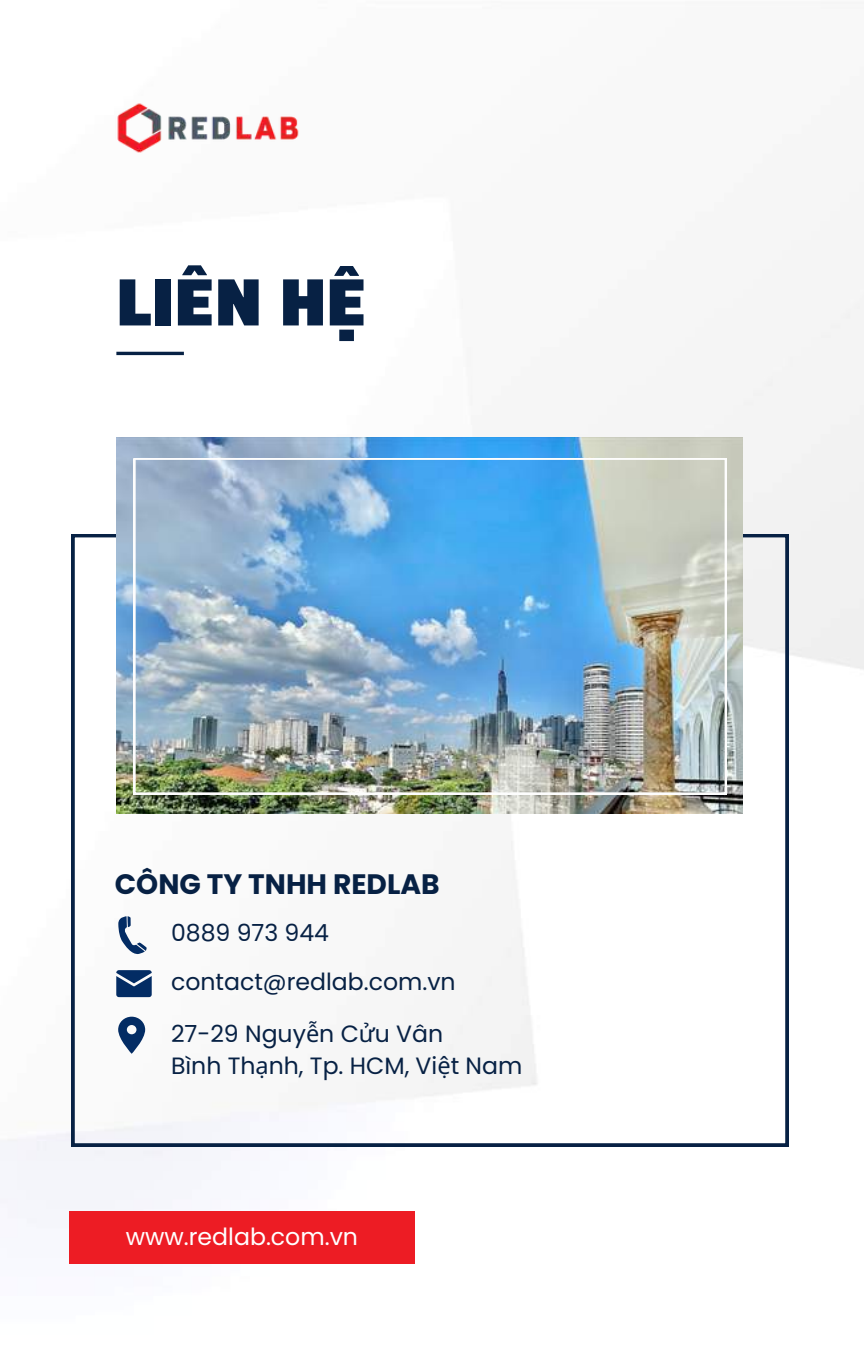
<style>
.page{position:relative;width:864px;height:1350px;background:#fff}
.page>*{position:absolute;margin:0;border:0;box-sizing:border-box;transform-origin:0 0}
.t1{font:900 67.05px "Saira";color:#072144}
.t2{font:700 28.12px "Poppins";color:#072144}
.t3{font:23.62px/48.4px "Poppins";color:#072144}
.t4{font:23.62px "Poppins";color:#fff}
.s1{font-family:"Noto Sans"}
</style>
<div class="page">
<svg style="left:71px;top:534px;width:718px;height:613px"></svg>
<hr style="left:116px;top:352px;width:68px;height:3px;background:#072144">
<img style="left:116px;top:437px;width:626px;height:377px">
<svg style="left:118px;top:916px;width:29px;height:39px"></svg>
<svg style="left:116px;top:970px;width:36px;height:27px"></svg>
<svg style="left:118px;top:1017px;width:27px;height:37px"></svg>
<div style="left:69px;top:1211px;width:346px;height:53px;background:#ed1c24"></div>
<img style="left:134px;top:458px;width:592px;height:336px">
<img style="left:115px;top:97px;width:198px;height:61px">
<h1 class="t1" style="left:116px;top:249px;width:252px">LIÊN HỆ</h1>
<p class="t2" style="left:115px;top:864px;width:326px">CÔNG TY TNHH REDLAB</p>
<p class="t3" style="left:171px;top:909px;width:286px">0889 973 944 contact@redlab.com.vn</p>
<p class="t3" style="left:171px;top:1018px;width:353px;line-height:31.9px">27-29 Nguy<span class="s1">ễ</span>n C<span class="s1">ử</span>u Vân<br>Bình Th<span class="s1">ạ</span>nh, Tp. HCM, Vi<span class="s1">ệ</span>t Nam</p>
<p class="t4" style="left:126px;top:1220px;width:234px">www.redlab.com.vn</p>
</div>
